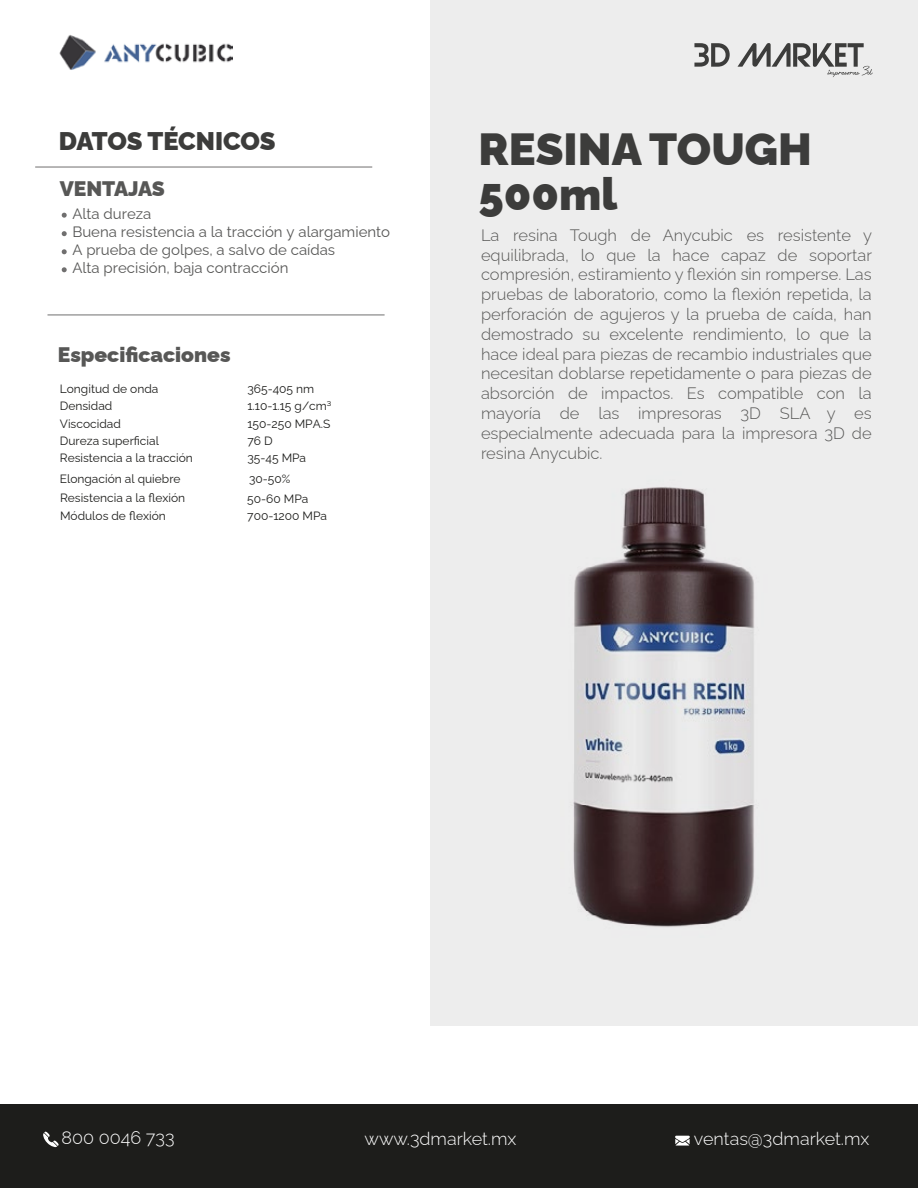
<style>
.page{position:relative;width:918px;height:1188px;background:#fff}
.page>*{position:absolute;margin:0;border:0;box-sizing:border-box;transform-origin:0 0}
.t1{font:900 45px/45px "Raleway";color:#3c3c3b}
.t2{font:900 25.5px "Raleway";letter-spacing:-.005em;color:#3c3c3b}
.t3{font:900 21px "Raleway";color:#575756}
.t4{font:300 18px "Raleway";color:#fff}
.t5{font:300 16.5px/19.8px "Raleway";color:#575756;text-align:justify}
.t6{font:15px/18px "Raleway";color:#575756}
.t7{font:12px/17.2px "Raleway";color:#1d1d1b}
</style>
<div class="page">
<div style="left:431px;top:0;width:487px;height:1026px;background:#ededed"></div>
<div style="left:0;top:1105px;width:918px;height:83px;background:#1d1d1b"></div>
<svg style="left:43px;top:1131px;width:16px;height:16px"></svg>
<svg style="left:675px;top:1136px;width:15px;height:10px"></svg>
<svg style="left:694px;top:43px;width:36px;height:24px"></svg>
<svg style="left:738px;top:43px;width:135px;height:34px"></svg>
<hr style="left:35px;top:167px;width:337px;height:1px;background:#706f6f">
<hr style="left:48px;top:315px;width:337px;height:1px;background:#706f6f">
<svg style="left:62px;top:213px;width:5px;height:5px"></svg>
<svg style="left:62px;top:231px;width:5px;height:5px"></svg>
<svg style="left:62px;top:267px;width:5px;height:5px"></svg>
<svg style="left:62px;top:249px;width:5px;height:5px"></svg>
<img style="left:59px;top:35px;width:174px;height:35px">
<img style="left:573px;top:487px;width:181px;height:440px">
<h2 class="t2" style="left:59px;top:120px;width:218px">DATOS TÉCNICOS</h2>
<p class="t3" style="left:60px;top:172px;width:107px">VENTAJAS</p>
<p class="t6" style="left:72px;top:203px;width:319px">Alta dureza<br>Buena resistencia a la tracción y alargamiento<br>A prueba de golpes, a salvo de caídas<br>Alta precisión, baja contracción</p>
<p class="t3" style="left:58px;top:338px;width:174px">Especificaciones</p>
<p class="t7" style="left:60px;top:379px;width:100px">Longitud de onda</p>
<p class="t7" style="left:248px;top:379px;width:86px">365-405 nm<br>1.10-1.15 g/cm3<br>150-250 MPA.S<br>76 D<br>35-45 MPa</p>
<p class="t7" style="left:247px;top:467px;width:63px;line-height:19.8px">30-50%<br>50-60 MPa</p>
<p class="t7" style="left:247px;top:506px;width:81px">700-1200 MPa</p>
<p class="t7" style="left:60px;top:396px;width:54px">Densidad</p>
<p class="t7" style="left:60px;top:414px;width:62px">Viscocidad</p>
<p class="t7" style="left:60px;top:431px;width:101px">Dureza superficial</p>
<p class="t7" style="left:60px;top:447px;width:135px;line-height:20.4px">Resistencia a la tracción<br>Elongación al quiebre</p>
<p class="t7" style="left:60px;top:488px;width:127px">Resistencia a la flexión</p>
<p class="t7" style="left:60px;top:506px;width:107px">Módulos de flexión</p>
<h1 class="t1" style="left:479px;top:122px;width:335px">RESINA TOUGH<br>500ml</h1>
<p class="t5" style="left:481px;top:223px;width:393px">La resina Tough de Anycubic es resistente y equilibrada, lo que la hace capaz de soportar compresión, estiramiento y flexión sin romperse. Las pruebas de laboratorio, como la flexión repetida, la perforación de agujeros y la prueba de caída, han demostrado su excelente rendimiento, lo que la hace ideal para piezas de recambio industriales que necesitan doblarse repetidamente o para piezas de absorción de impactos. Es compatible con la mayoría de las impresoras 3D SLA y es especialmente adecuada para la impresora 3D de resina Anycubic.</p>
<p class="t4" style="left:62px;top:1124px;width:114px">800 0046 733</p>
<p class="t4" style="left:365px;top:1124px;width:153px">www.3dmarket.mx</p>
<p class="t4" style="left:694px;top:1125px;width:177px">ventas@3dmarket.mx</p>
</div>
